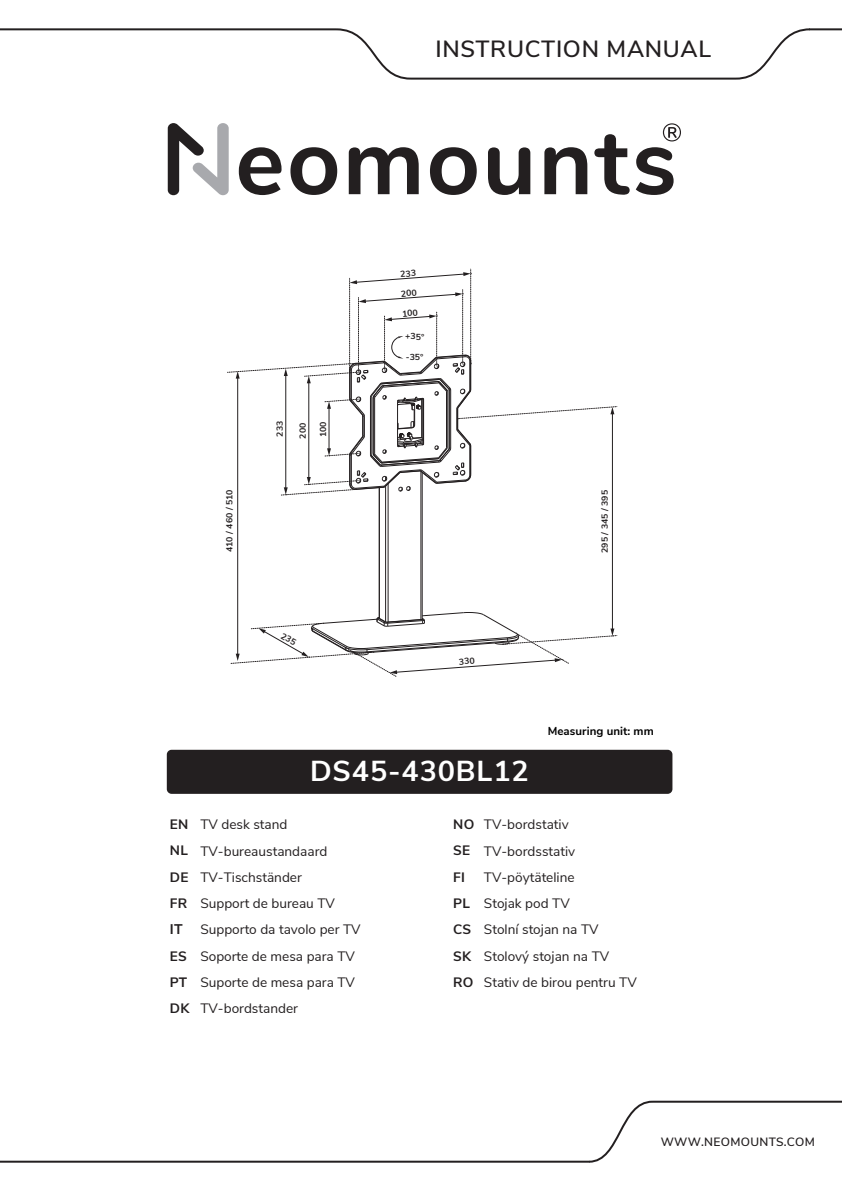
<style>
.page{position:relative;width:842px;height:1191px;background:#fff}
.page>*{position:absolute;margin:0;border:0;box-sizing:border-box;transform-origin:0 0}
.t1{font:700 28.8px "Nunito Sans";letter-spacing:.03em;color:#fff}
.t2{font:600 23.4px "Nunito Sans";letter-spacing:.03em;color:#231f20}
.t3{font:700 14px "Nunito Sans";color:#231f20}
.t4{font:13.6px/26.2px "Nunito Sans";color:#231f20}
.t5{font:700 13.6px/26.2px "Nunito Sans";letter-spacing:.03em;color:#231f20}
.t6{font:600 12px "Nunito Sans";letter-spacing:.03em;color:#231f20}
.t7{font:700 11.4px "Nunito Sans";letter-spacing:.005em;color:#000001}
.t8{font:700 8.8px "Nunito Sans";letter-spacing:.005em;color:#231f20}
</style>
<div class="page">
<svg style="left:636px;top:147px;width:38px;height:48px"></svg>
<svg style="left:663px;top:123px;width:18px;height:18px"></svg>
<svg style="left:168px;top:123px;width:61px;height:72px"></svg>
<svg style="left:349px;top:147px;width:70px;height:47px"></svg>
<svg style="left:290px;top:147px;width:47px;height:48px"></svg>
<svg style="left:430px;top:147px;width:47px;height:48px"></svg>
<svg style="left:594px;top:134px;width:36px;height:61px"></svg>
<svg style="left:544px;top:147px;width:43px;height:47px"></svg>
<svg style="left:488px;top:147px;width:42px;height:48px"></svg>
<svg style="left:239px;top:147px;width:43px;height:48px"></svg>
<div style="left:168px;top:750px;width:504px;height:43px;background:#231f20;border-radius:4px"></div>
<div style="left:167px;top:750px;width:505px;height:44px;border:1px solid #231f20;border-radius:4px"></div>
<svg style="left:0;top:1100px;width:842px;height:63px"></svg>
<svg style="left:0;top:28px;width:842px;height:52px"></svg>
<hr style="left:237px;top:377px;width:1px;height:278px;background:#231f20">
<hr style="left:612px;top:413px;width:1px;height:217px;background:#231f20">
<hr style="left:379px;top:487px;width:1px;height:131px;background:#231f20">
<hr style="left:385px;top:486px;width:1px;height:136px;background:#231f20">
<hr style="left:388px;top:484px;width:1px;height:138px;background:#231f20">
<hr style="left:421px;top:471px;width:1px;height:148px;background:#231f20">
<hr style="left:422px;top:472px;width:1px;height:147px;background:#231f20">
<svg style="left:227px;top:269px;width:391px;height:227px"></svg>
<svg style="left:230px;top:612px;width:388px;height:65px"></svg>
<h2 class="t2" style="left:435px;top:32px;width:277px">INSTRUCTION MANUAL</h2>
<p class="t8" style="left:273px;top:437px;width:17px;rotate:-90deg">233</p>
<p class="t8" style="left:296px;top:438px;width:17px;rotate:-90deg">200</p>
<p class="t8" style="left:317px;top:437px;width:17px;rotate:-90deg">100</p>
<p class="t8" style="left:405px;top:330px;width:21px;rotate:1deg">+35°</p>
<p class="t8" style="left:406px;top:350px;width:19px;rotate:1deg">-35°</p>
<p class="t8" style="left:223px;top:552px;width:64px;rotate:-90deg">410 / 460 / 510</p>
<p class="t8" style="left:598px;top:553px;width:64px;rotate:-90deg">295 / 345 / 395</p>
<h1 class="t1" style="left:310px;top:750px;width:220px">DS45-430BL12</h1>
<p class="t7" style="left:548px;top:722px;width:107px">Measuring unit: mm</p>
<p class="t5" style="left:170px;top:810px;width:20px;text-align:justify">EN NL DE FR</p>
<p class="t3" style="left:170px;top:919px;width:14px">IT</p>
<p class="t5" style="left:170px;top:942px;width:21px">ES<br>PT<br>DK</p>
<p class="t4" style="left:200px;top:810px;width:162px">TV desk stand<br>TV-bureaustandaard<br>TV-Tischständer<br>Support de bureau TV<br>Supporto da tavolo per TV<br>Soporte de mesa para TV<br>Suporte de mesa para TV<br>TV-bordstander</p>
<p class="t5" style="left:453px;top:810px;width:23px">NO<br>SE<br>FI<br>PL<br>CS<br>SK<br>RO</p>
<p class="t4" style="left:484px;top:810px;width:154px">TV-bordstativ<br>TV-bordsstativ<br>TV-pöytäteline<br>Stojak pod TV<br>Stolní stojan na TV<br>Stolový stojan na TV<br>Stativ de birou pentru TV</p>
<p class="t6" style="left:661px;top:1133px;width:156px">WWW.NEOMOUNTS.COM</p>
</div>
